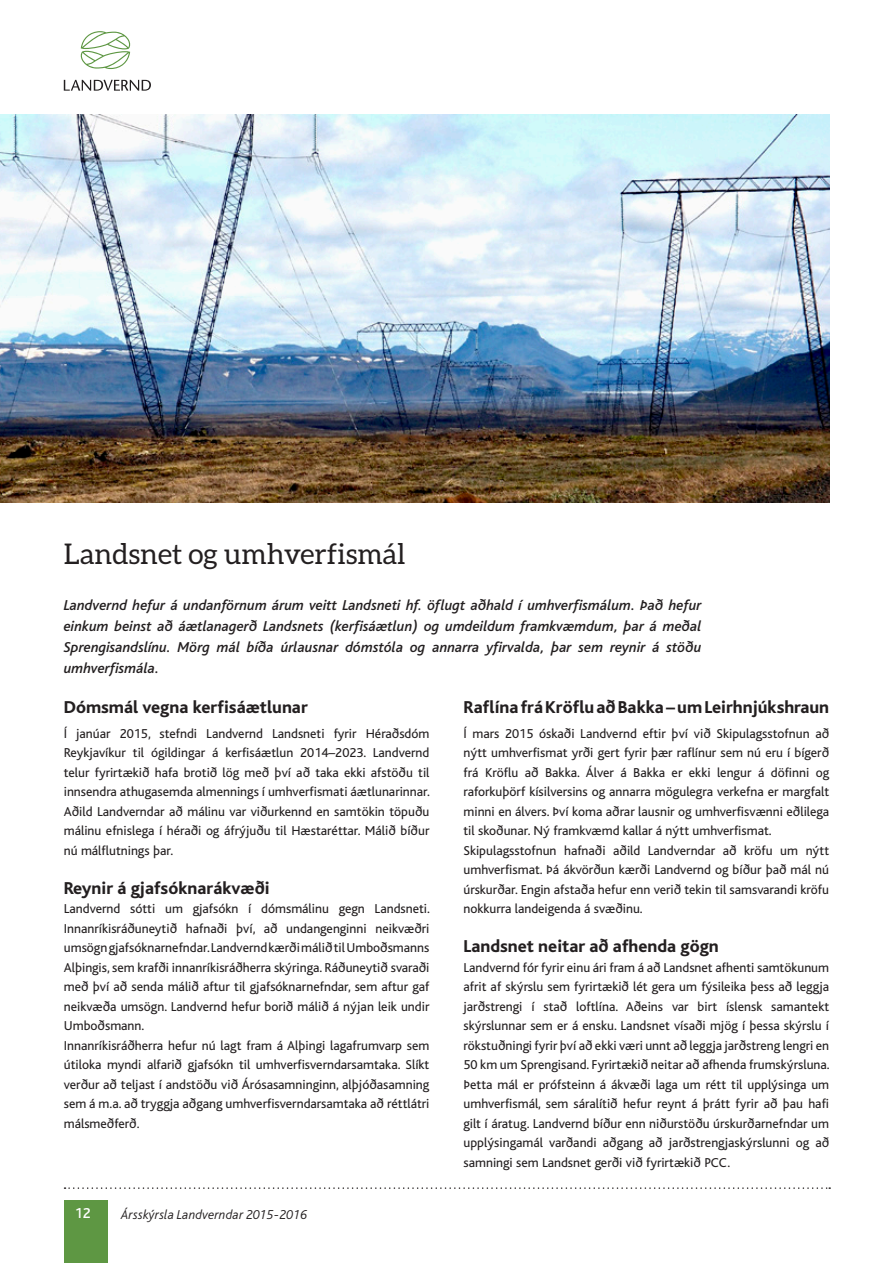
<style>
.page{position:relative;width:893px;height:1263px;background:#fff}
.page>*{position:absolute;margin:0;border:0;box-sizing:border-box;transform-origin:0 0}
.t1{font:28.5px "Aleo";color:#231f20}
.t2{font:800 18px "Bliss";color:#231f20}
.t3{font:italic 500 15px/21px "Bliss";color:#231f20;text-align:justify}
.t4{font:500 15px "Bliss";color:#fff}
.t5{font:13.5px/19.5px "Bliss";color:#231f20;text-align:justify}
.t6{font:italic 300 13.5px "Bliss";letter-spacing:.01em;color:#231f20}
</style>
<div class="page">
<svg style="left:65px;top:1187px;width:765px;height:2px"></svg>
<svg style="left:64px;top:80px;width:87px;height:11px"></svg>
<svg style="left:80px;top:31px;width:51px;height:38px"></svg>
<div style="left:64px;top:1200px;width:44px;height:63px;background:#5e9743"></div>
<img style="left:0;top:115px;width:829px;height:388px">
<h1 class="t1" style="left:64px;top:538px;width:343px">Landsnet og umhverfismál</h1>
<p class="t3" style="left:64px;top:595px;width:639px">Landvernd hefur á undanförnum árum veitt Landsneti hf. öflugt aðhald í umhverfismálum. Það hefur einkum beinst að áætlanagerð Landsnets (kerfisáætlun) og umdeildum framkvæmdum, þar á meðal Sprengisandslínu. Mörg mál bíða úrlausnar dómstóla og annarra yfirvalda, þar sem reynir á stöðu umhverfismála.</p>
<h2 class="t2" style="left:64px;top:698px;width:246px">Dómsmál vegna kerfisáætlunar</h2>
<p class="t5" style="left:64px;top:724px;width:368px">Í janúar 2015, stefndi Landvernd Landsneti fyrir Héraðsdóm Reykjavíkur til ógildingar á kerfisáætlun 2014–2023. Landvernd telur fyrirtækið hafa brotið lög með því að taka ekki afstöðu til innsendra athugasemda almennings í umhverfismati áætlunarinnar.<br>Aðild Landverndar að málinu var viðurkennd en samtökin töpuðu málinu efnislega í héraði og áfrýjuðu til Hæstaréttar. Málið bíður nú málflutnings þar.</p>
<h2 class="t2" style="left:64px;top:879px;width:207px">Reynir á gjafsóknarákvæði</h2>
<p class="t5" style="left:64px;top:899px;width:368px;text-align:left">Landvernd sótti um gjafsókn í dómsmálinu gegn Landsneti.<br>Innanríkisráðuneytið hafnaði því, að undangenginni neikvæðri umsögn gjafsóknarnefndar. Landvernd kærði málið til Umboðsmanns Alþingis, sem krafði innanríkisráðherra skýringa. Ráðuneytið svaraði með því að senda málið aftur til gjafsóknarnefndar, sem aftur gaf neikvæða umsögn. Landvernd hefur borið málið á nýjan leik undir Umboðsmann.<br>Innanríkisráðherra hefur nú lagt fram á Alþingi lagafrumvarp sem útiloka myndi alfarið gjafsókn til umhverfisverndarsamtaka. Slíkt verður að teljast í andstöðu við Árósasamninginn, alþjóðasamning sem á m.a. að tryggja aðgang umhverfisverndarsamtaka að réttlátri málsmeðferð.</p>
<p class="t4" style="left:75px;top:1206px;width:17px">12</p>
<p class="t6" style="left:121px;top:1207px;width:187px">Ársskýrsla Landverndar 2015-2016</p>
<h2 class="t2" style="left:463px;top:698px;width:367px">Raflína frá Kröflu að Bakka – um Leirhnjúkshraun</h2>
<p class="t5" style="left:463px;top:724px;width:367px;text-align:left">Í mars 2015 óskaði Landvernd eftir því við Skipulagsstofnun að nýtt umhverfismat yrði gert fyrir þær raflínur sem nú eru í bígerð frá Kröflu að Bakka. Álver á Bakka er ekki lengur á döfinni og raforkuþörf kísilversins og annarra mögulegra verkefna er margfalt minni en álvers. Því koma aðrar lausnir og umhverfisvænni eðlilega til skoðunar. Ný framkvæmd kallar á nýtt umhverfismat.<br>Skipulagsstofnun hafnaði aðild Landverndar að kröfu um nýtt umhverfismat. Þá ákvörðun kærði Landvernd og bíður það mál nú úrskurðar. Engin afstaða hefur enn verið tekin til samsvarandi kröfu nokkurra landeigenda á svæðinu.</p>
<h2 class="t2" style="left:463px;top:937px;width:257px">Landsnet neitar að afhenda gögn</h2>
<p class="t5" style="left:463px;top:958px;width:368px">Landvernd fór fyrir einu ári fram á að Landsnet afhenti samtökunum afrit af skýrslu sem fyrirtækið lét gera um fýsileika þess að leggja jarðstrengi í stað loftlína. Aðeins var birt íslensk samantekt skýrslunnar sem er á ensku. Landsnet vísaði mjög í þessa skýrslu í rökstuðningi fyrir því að ekki væri unnt að leggja jarðstreng lengri en 50 km um Sprengisand. Fyrirtækið neitar að afhenda frumskýrsluna.<br>Þetta mál er prófsteinn á ákvæði laga um rétt til upplýsinga um umhverfismál, sem sáralítið hefur reynt á þrátt fyrir að þau hafi gilt í áratug. Landvernd bíður enn niðurstöðu úrskurðarnefndar um upplýsingamál varðandi aðgang að jarðstrengjaskýrslunni og að samningi sem Landsnet gerði við fyrirtækið PCC.</p>
</div>
